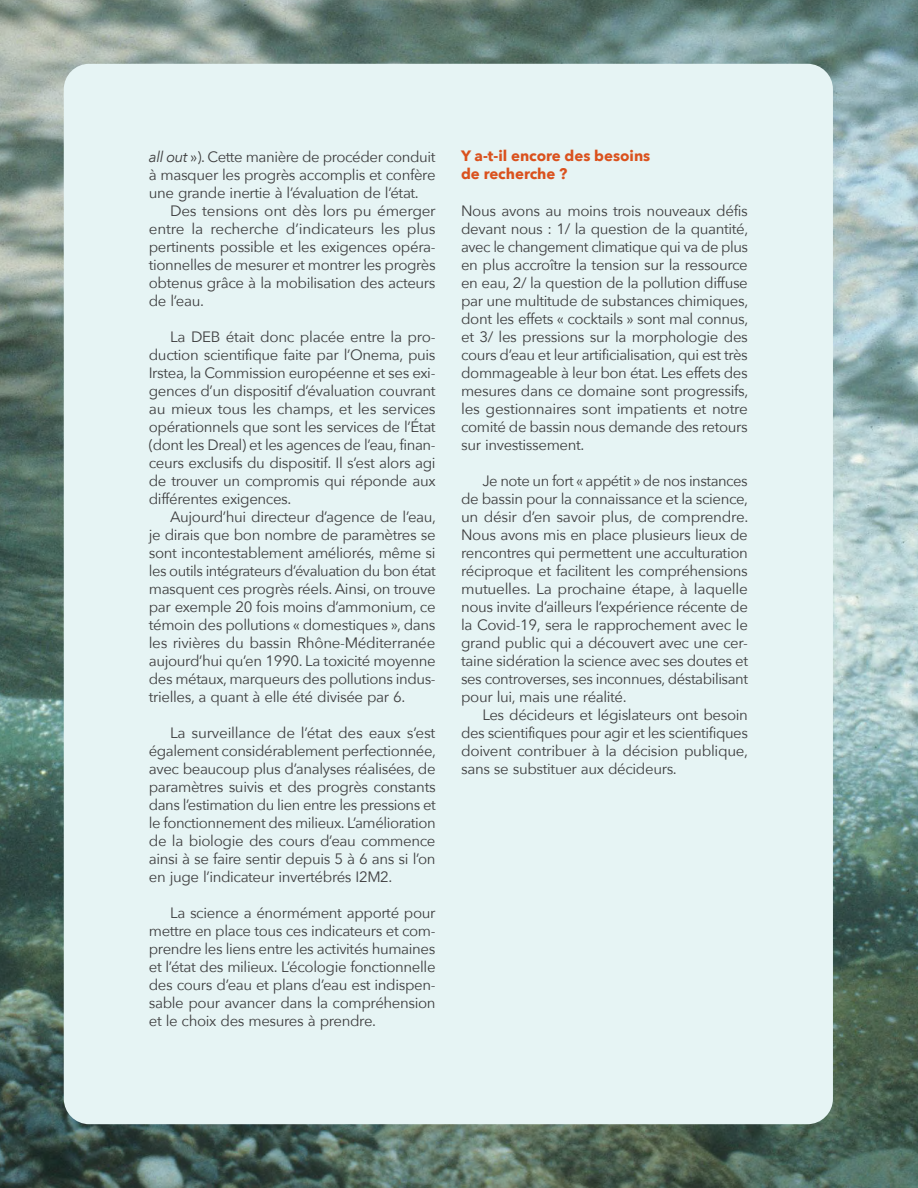
<style>
.page{position:relative;width:918px;height:1188px;background:#fff}
.page>*{position:absolute;margin:0;border:0;box-sizing:border-box;transform-origin:0 0}
.Texte_courant{font:15px/18px "Avenir Next";letter-spacing:-.025em;color:#3e3e3f;text-align:justify}
.Texte_courant_sa{font:15px/18px "Avenir Next";letter-spacing:-.025em;color:#3e3e3f;text-align:justify}
.intro_temoignage{font:700 15px/18px "Avenir Next";color:#da511d}
.s1{font-style:italic}
</style>
<div class="page">
<img style="left:0;top:0;width:918px;height:1188px">
<div style="left:64px;top:64px;width:769px;height:1060px;background:#e6f4f4;border-radius:26px"></div>
<p class="Texte_courant_sa" style="left:149px;top:147px;width:288px"><span class="s1">all out</span> »). Cette manière de procéder conduit à masquer les progrès accomplis et confère une grande inertie à l’évaluation de l’état.</p>
<p class="Texte_courant" style="left:149px;top:201px;width:288px;text-indent:21px">Des tensions ont dès lors pu émerger entre la recherche d’indicateurs les plus pertinents possible et les exigences opéra&shy;tionnelles de mesurer et montrer les progrès obtenus grâce à la mobilisation des acteurs de l’eau.</p>
<p class="Texte_courant" style="left:149px;top:327px;width:288px;text-indent:21px">La DEB était donc placée entre la pro&shy;duction scientifique faite par l’Onema, puis Irstea, la Commission européenne et ses exi&shy;gences d’un dispositif d’évaluation couvrant au mieux tous les champs, et les services opérationnels que sont les services de l’État (dont les Dreal) et les agences de l’eau, finan&shy;ceurs exclusifs du dispositif. Il s’est alors agi de trouver un compromis qui réponde aux différentes exigences.</p>
<p class="Texte_courant" style="left:149px;top:507px;width:289px;text-indent:21px">Aujourd’hui directeur d’agence de l’eau, je dirais que bon nombre de paramètres se sont incontestablement améliorés, même si les outils intégrateurs d’évaluation du bon état masquent ces progrès réels. Ainsi, on trouve par exemple 20 fois moins d’ammonium, ce témoin des pollutions « domestiques », dans les rivières du bassin Rhône-Méditerranée aujourd’hui qu’en 1990. La toxicité moyenne des métaux, marqueurs des pollutions indus&shy;trielles, a quant à elle été divisée par 6.</p>
<p class="Texte_courant" style="left:149px;top:723px;width:289px;text-indent:21px">La surveillance de l’état des eaux s’est également considérablement perfectionnée, avec beaucoup plus d’analyses réalisées, de paramètres suivis et des progrès constants dans l’estimation du lien entre les pressions et le fonctionnement des milieux. L’amélioration de la biologie des cours d’eau commence ainsi à se faire sentir depuis 5 à 6 ans si l’on en juge l’indicateur invertébrés I2M2.</p>
<p class="Texte_courant" style="left:149px;top:903px;width:288px;text-indent:21px">La science a énormément apporté pour mettre en place tous ces indicateurs et com&shy;prendre les liens entre les activités humaines et l’état des milieux. L’écologie fonctionnelle des cours d’eau et plans d’eau est indispen&shy;sable pour avancer dans la compréhension et le choix des mesures à prendre.</p>
<p class="intro_temoignage" style="left:461px;top:147px;width:191px">Y a-t-il encore des besoins de recherche ?</p>
<p class="Texte_courant_sa" style="left:461px;top:201px;width:289px">Nous avons au moins trois nouveaux défis devant nous : 1/ la question de la quantité, avec le changement climatique qui va de plus en plus accroître la tension sur la ressource en eau, 2/ la question de la pollution diffuse par une multitude de substances chimiques, dont les effets « cocktails » sont mal connus, et 3/ les pressions sur la morphologie des cours d’eau et leur artificialisation, qui est très dommageable à leur bon état. Les effets des mesures dans ce domaine sont progressifs, les gestionnaires sont impatients et notre comité de bassin nous demande des retours sur investissement.</p>
<p class="Texte_courant" style="left:461px;top:471px;width:289px;text-indent:21px">Je note un fort « appétit » de nos instances de bassin pour la connaissance et la science, un désir d’en savoir plus, de comprendre.<br>Nous avons mis en place plusieurs lieux de rencontres qui permettent une acculturation réciproque et facilitent les compréhensions mutuelles. La prochaine étape, à laquelle nous invite d’ailleurs l’expérience récente de la Covid-19, sera le rapprochement avec le grand public qui a découvert avec une cer&shy;taine sidération la science avec ses doutes et ses controverses, ses inconnues, déstabilisant pour lui, mais une réalité.</p>
<p class="Texte_courant" style="left:461px;top:705px;width:289px;text-indent:21px">Les décideurs et législateurs ont besoin des scientifiques pour agir et les scientifiques doivent contribuer à la décision publique, sans se substituer aux décideurs.</p>
</div>
